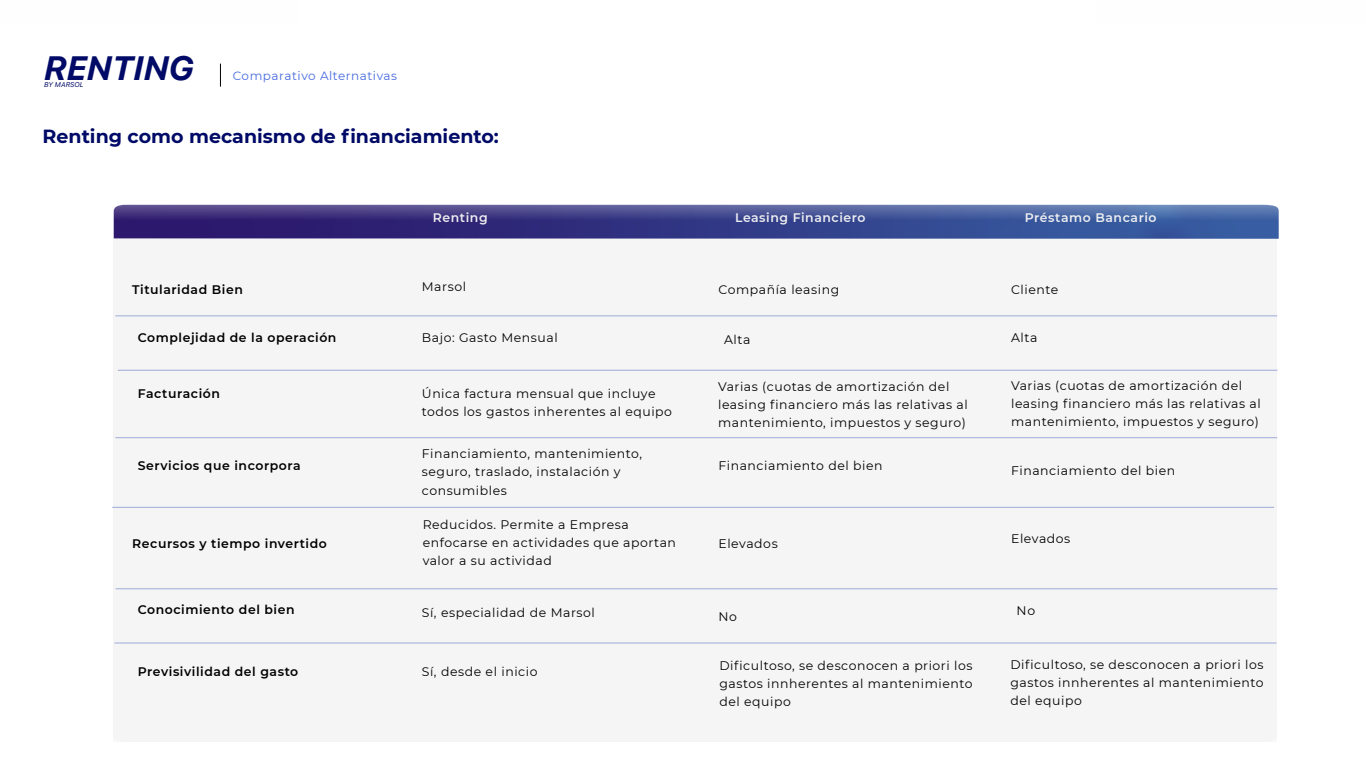
<style>
.page{position:relative;width:1366px;height:768px;background:#fff}
.page>*{position:absolute;margin:0;border:0;box-sizing:border-box;transform-origin:0 0}
.t1{font:italic 700 33.7px "SF Pro Text";letter-spacing:-.02em;color:#010a66}
.t2{font:700 19px "Montserrat";color:#010a66}
.t3{font:12.4px/18.2px "Montserrat";letter-spacing:.045em;color:#000}
.t4{font:600 12.4px "Montserrat";letter-spacing:.045em;color:#000}
.t5{font:600 12.4px "Montserrat";letter-spacing:.045em;color:#edeef0}
.t6{font:12px "Montserrat";letter-spacing:.045em;color:#466adf}
.t7{font:italic 6.9px "SF Pro Text";color:#010a66}
</style>
<div class="page">
<div style="left:113px;top:209px;width:1164px;height:533px;background:#f5f5f5"></div>
<svg style="left:114px;top:205px;width:1165px;height:34px;background:#40478e"></svg>
<svg style="left:220px;top:64px;width:1px;height:23px"></svg>
<hr style="left:115px;top:315px;width:1162px;height:1px;background:#7585cb">
<hr style="left:118px;top:370px;width:1160px;height:1px;background:#7585cb">
<hr style="left:115px;top:437px;width:1162px;height:1px;background:#7585cb">
<hr style="left:112px;top:507px;width:1162px;height:1px;background:#7585cb">
<hr style="left:116px;top:588px;width:1162px;height:1px;background:#7585cb">
<hr style="left:115px;top:643px;width:1161px;height:1px;background:#7585cb">
<h1 class="t1" style="left:44px;top:43px;width:152px">RENTING</h1>
<p class="t7" style="left:44px;top:80px;width:41px">BY MARSOL</p>
<p class="t6" style="left:233px;top:68px;width:166px">Comparativo Alternativas</p>
<h2 class="t2" style="left:43px;top:123px;width:458px">Renting como mecanismo de financiamiento:</h2>
<p class="t5" style="left:433px;top:209px;width:56px">Renting</p>
<p class="t4" style="left:132px;top:281px;width:112px">Titularidad Bien</p>
<p class="t3" style="left:422px;top:277px;width:46px">Marsol</p>
<p class="t3" style="left:422px;top:328px;width:137px">Bajo: Gasto Mensual</p>
<p class="t4" style="left:138px;top:329px;width:200px">Complejidad de la operación</p>
<p class="t5" style="left:735px;top:209px;width:132px">Leasing Financiero</p>
<p class="t5" style="left:1025px;top:209px;width:133px">Préstamo Bancario</p>
<p class="t3" style="left:719px;top:280px;width:122px">Compañía leasing</p>
<p class="t3" style="left:724px;top:330px;width:28px">Alta</p>
<p class="t3" style="left:1011px;top:280px;width:49px">Cliente</p>
<p class="t3" style="left:1011px;top:328px;width:28px">Alta</p>
<p class="t4" style="left:138px;top:384px;width:84px">Facturación</p>
<p class="t3" style="left:422px;top:384px;width:252px">Única factura mensual que incluye todos los gastos inherentes al equipo</p>
<p class="t3" style="left:718px;top:377px;width:251px">Varias (cuotas de amortización del leasing financiero más las relativas al mantenimiento, impuestos y seguro)</p>
<p class="t3" style="left:1011px;top:376px;width:251px">Varias (cuotas de amortización del leasing financiero más las relativas al mantenimiento, impuestos y seguro)</p>
<p class="t4" style="left:138px;top:457px;width:164px">Servicios que incorpora</p>
<p class="t4" style="left:132px;top:534px;width:196px">Recursos y tiempo invertido</p>
<p class="t3" style="left:422px;top:444px;width:222px">Financiamiento, mantenimiento, seguro, traslado, instalación y consumibles</p>
<p class="t3" style="left:423px;top:515px;width:255px">Reducidos. Permite a Empresa enfocarse en actividades que aportan valor a su actividad</p>
<p class="t3" style="left:719px;top:456px;width:166px">Financiamiento del bien</p>
<p class="t3" style="left:719px;top:534px;width:61px">Elevados</p>
<p class="t3" style="left:1011px;top:461px;width:166px">Financiamiento del bien</p>
<p class="t3" style="left:1011px;top:529px;width:61px">Elevados</p>
<p class="t4" style="left:138px;top:600px;width:158px">Conocimiento del bien</p>
<p class="t3" style="left:422px;top:603px;width:175px">Sí, especialidad de Marsol</p>
<p class="t3" style="left:719px;top:607px;width:20px">No</p>
<p class="t3" style="left:1017px;top:601px;width:20px">No</p>
<p class="t4" style="left:138px;top:663px;width:162px">Previsivilidad del gasto</p>
<p class="t3" style="left:422px;top:662px;width:117px">Sí, desde el inicio</p>
<p class="t3" style="left:720px;top:656px;width:255px;text-align:justify">Dificultoso, se desconocen a priori los gastos innherentes al mantenimiento del equipo</p>
<p class="t3" style="left:1011px;top:655px;width:255px;text-align:justify">Dificultoso, se desconocen a priori los gastos innherentes al mantenimiento del equipo</p>
</div>
